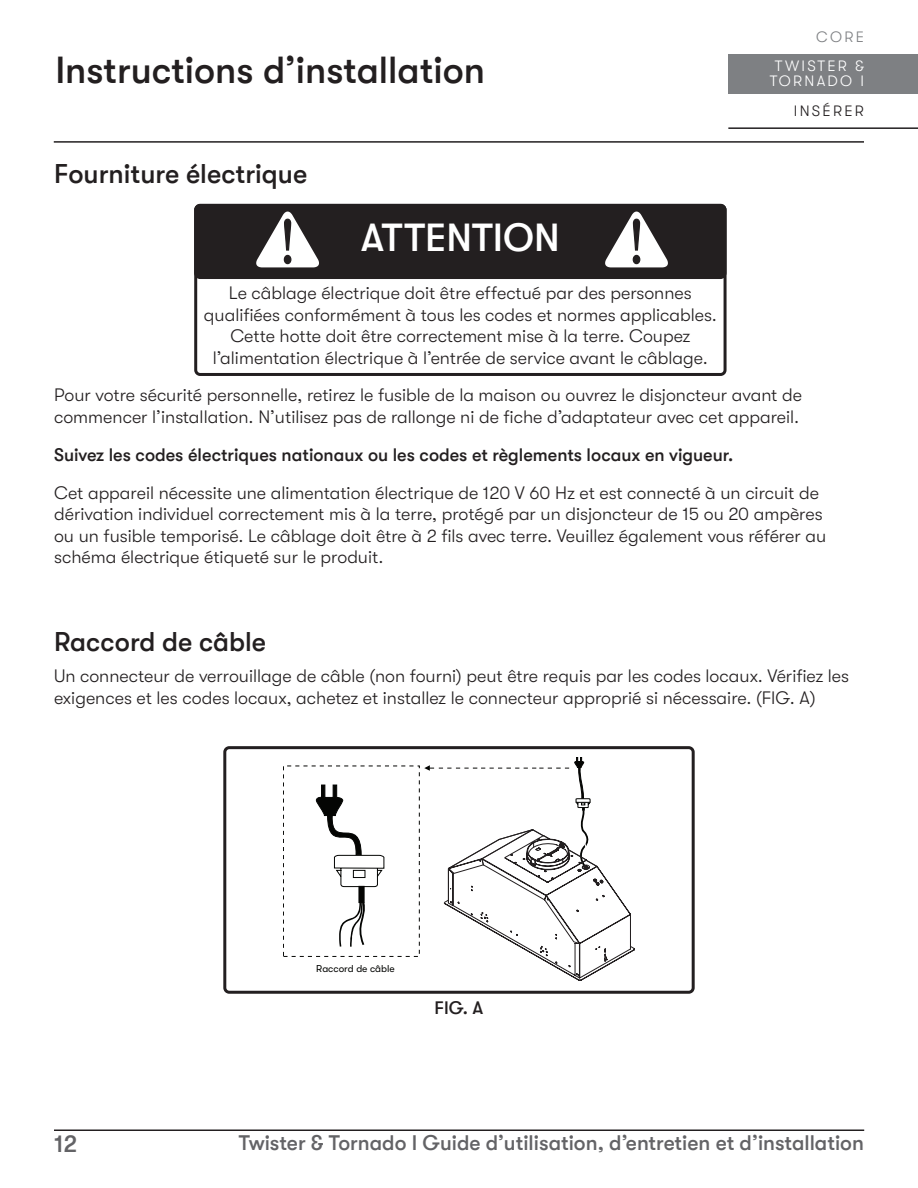
<style>
.page{position:relative;width:918px;height:1188px;background:#fff}
.page>*{position:absolute;margin:0;border:0;box-sizing:border-box;transform-origin:0 0}
.t1{font:500 39px "GT Walsheim";color:#fff}
.t2{font:500 37.5px "GT Walsheim";color:#231f20}
.t3{font:500 27px "GT Walsheim";color:#231f20}
.t4{font:500 24px "GT Walsheim";color:#636366}
.t5{font:500 21px "GT Walsheim";color:#636366}
.t6{font:300 18px/21.6px "GT Walsheim";color:#231f20}
.t7{font:500 18px "GT Walsheim";color:#231f20}
.t8{font:300 15px "GT Walsheim";letter-spacing:.15em;color:#fff}
.t9{font:300 15px "GT Walsheim";letter-spacing:.15em;color:#231f20}
.t10{font:300 15px "GT Walsheim";color:#7e8083}
.t11{font:9.9px "GT Walsheim";color:#040503}
</style>
<div class="page">
<hr style="left:54px;top:141px;width:810px;height:2px;background:#231f20">
<hr style="left:54px;top:1130px;width:810px;height:1px;background:#231f20">
<div style="left:728px;top:54px;width:190px;height:40px;background:#7e8083"></div>
<hr style="left:728px;top:127px;width:190px;height:2px;background:#231f20">
<div style="left:194px;top:204px;width:533px;height:75px;background:#231f20;border-radius:6px"></div>
<svg style="left:256px;top:211px;width:63px;height:57px"></svg>
<svg style="left:605px;top:211px;width:63px;height:57px"></svg>
<div style="left:194px;top:204px;width:533px;height:172px;border:3px solid #231f20;border-radius:4px"></div>
<div style="left:359px;top:886px;width:5px;height:17px;background:#040503"></div>
<svg style="left:339px;top:900px;width:26px;height:47px"></svg>
<div style="left:283px;top:766px;width:137px;height:191px;border:1px dashed #040503"></div>
<svg style="left:316px;top:785px;width:68px;height:102px"></svg>
<svg style="left:424px;top:757px;width:211px;height:224px"></svg>
<div style="left:223px;top:746px;width:472px;height:248px;border:3px solid #231f20;border-radius:4px"></div>
<h2 class="t2" style="left:55px;top:49px;width:431px">Instructions d’installation</h2>
<h3 class="t3" style="left:54px;top:158px;width:255px">Fourniture électrique</h3>
<h1 class="t1" style="left:361px;top:216px;width:200px">ATTENTION</h1>
<p class="t6" style="left:204px;top:282px;width:514px;text-align:center">Le câblage électrique doit être effectué par des personnes qualifiées conformément à tous les codes et normes applicables.<br>Cette hotte doit être correctement mise à la terre. Coupez l’alimentation électrique à l’entrée de service avant le câblage.</p>
<p class="t10" style="left:816px;top:28px;width:49px">CORE</p>
<p class="t8" style="left:775px;top:58px;width:91px">TWISTER &amp;</p>
<p class="t8" style="left:770px;top:73px;width:96px">TORNADO I</p>
<p class="t9" style="left:794px;top:102px;width:71px">INSÉRER</p>
<p class="t6" style="left:54px;top:385px;width:749px">Pour votre sécurité personnelle, retirez le fusible de la maison ou ouvrez le disjoncteur avant de commencer l’installation. N’utilisez pas de rallonge ni de fiche d’adaptateur avec cet appareil.</p>
<p class="t7" style="left:54px;top:444px;width:681px">Suivez les codes électriques nationaux ou les codes et règlements locaux en vigueur.</p>
<p class="t6" style="left:54px;top:482px;width:774px">Cet appareil nécessite une alimentation électrique de 120 V 60 Hz et est connecté à un circuit de dérivation individuel correctement mis à la terre, protégé par un disjoncteur de 15 ou 20 ampères ou un fusible temporisé. Le câblage doit être à 2 fils avec terre. Veuillez également vous référer au schéma électrique étiqueté sur le produit.</p>
<h3 class="t3" style="left:54px;top:626px;width:214px">Raccord de câble</h3>
<p class="t6" style="left:54px;top:665px;width:797px">Un connecteur de verrouillage de câble (non fourni) peut être requis par les codes locaux. Vérifiez les exigences et les codes locaux, achetez et installez le connecteur approprié si nécessaire. (FIG. A)</p>
<p class="t11" style="left:316px;top:964px;width:80px">Raccord de câble</p>
<p class="t7" style="left:435px;top:997px;width:50px">FIG. A</p>
<h3 class="t4" style="left:54px;top:1131px;width:25px">12</h3>
<p class="t5" style="left:239px;top:1131px;width:627px">Twister &amp; Tornado I Guide d’utilisation, d’entretien et d’installation</p>
</div>
